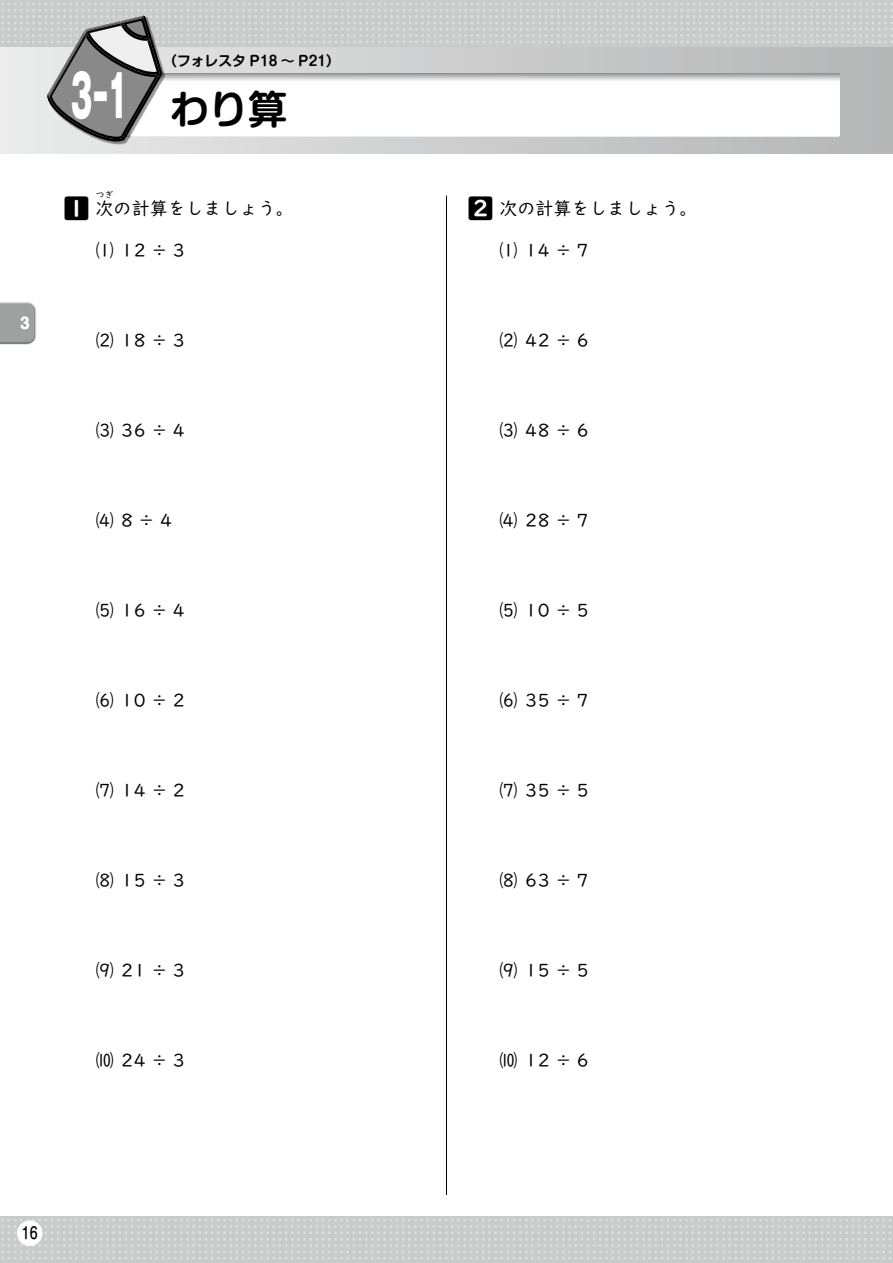
<style>
.page{position:relative;width:893px;height:1263px;background:#fff}
.page>*{position:absolute;margin:0;border:0;box-sizing:border-box;transform-origin:0 0}
.t1{font:800 57px "Gothic MB101 Pr 5";color:#fff;scale:.5 1}
.t2{font:700 25.5px "UD Digi Kyokasho Pro";color:#000}
.t3{font:18px "UD Digi Kyokasho Pro";letter-spacing:.05em;color:#000}
.t4{font:18px "UD Digi Kyokasho Pro";color:#000}
.t5{font:500 15.75px "Shin M Go Pro";color:#000;scale:.8 1}
.t6{font:800 15px "Shin M Go Pro";color:#fff}
.t7{font:700 13.8px "Shin M Go Pro De";color:#000}
.t8{font:9px "UD Digi Kyokasho Pro";color:#000}
.s1{font-weight:400;font-size:18px}
.s2{font-weight:700;font-size:25.5px}
</style>
<div class="page">
<div style="left:0;top:1216px;width:893px;height:47px;background:#c9caca"></div>
<svg style="left:1px;top:1219px;width:889px;height:41px"></svg>
<div style="left:0;top:39px;width:893px;height:114px;background:linear-gradient(to right,#e9eaea,#b4b5b5)"></div>
<svg style="left:0;top:0;width:893px;height:142px"></svg>
<div style="left:44px;top:13px;width:105px;height:91px;background:#fff;opacity:.75"></div>
<div style="left:46px;top:14px;width:117px;height:128px;background:#000;opacity:.75"></div>
<div style="left:17px;top:1220px;width:26px;height:26px;background:#fff;border-radius:50%"></div>
<hr style="left:446px;top:196px;width:1px;height:999px;background:#000">
<div style="left:0;top:305px;width:38px;height:42px;background:#000;opacity:.75"></div>
<svg style="left:0;top:302px;width:36px;height:42px"></svg>
<p class="t6" style="left:20px;top:311px;width:11px">3</p>
<p class="t7" style="left:163px;top:49px;width:178px">（フォレスタ P18 ～ P21）</p>
<h1 class="t1" style="left:71px;top:49px;width:434px">3-1 <sub>わり算</sub></h1>
<p class="t8" style="left:96px;top:187px;width:19px">つぎ</p>
<h2 class="t2" style="left:64px;top:187px;width:51px">1 <span class="s1">次</span></h2>
<p class="t4" style="left:114px;top:193px;width:181px">の計算をしましょう。</p>
<p class="t3" style="left:96px;top:235px;width:91px">⑴ 12÷3</p>
<p class="t3" style="left:96px;top:325px;width:91px">⑵ 18÷3</p>
<p class="t3" style="left:96px;top:415px;width:91px">⑶ 36÷4</p>
<p class="t3" style="left:96px;top:505px;width:78px">⑷ 8÷4</p>
<p class="t3" style="left:96px;top:595px;width:91px">⑸ 16÷4</p>
<p class="t3" style="left:96px;top:685px;width:91px">⑹ 10÷2</p>
<p class="t3" style="left:96px;top:775px;width:91px">⑺ 14÷2</p>
<p class="t3" style="left:96px;top:865px;width:91px">⑻ 15÷3</p>
<p class="t3" style="left:96px;top:955px;width:91px">⑼ 21÷3</p>
<p class="t3" style="left:96px;top:1045px;width:91px">⑽ 24÷3</p>
<p class="t5" style="left:22px;top:1220px;width:21px">16</p>
<p class="t4" style="left:468px;top:193px;width:231px"><span class="s2">2</span> 次の計算をしましょう。</p>
<p class="t3" style="left:500px;top:235px;width:91px">⑴ 14÷7</p>
<p class="t3" style="left:500px;top:325px;width:91px">⑵ 42÷6</p>
<p class="t3" style="left:500px;top:415px;width:91px">⑶ 48÷6</p>
<p class="t3" style="left:500px;top:505px;width:91px">⑷ 28÷7</p>
<p class="t3" style="left:500px;top:595px;width:91px">⑸ 10÷5</p>
<p class="t3" style="left:500px;top:685px;width:91px">⑹ 35÷7</p>
<p class="t3" style="left:500px;top:775px;width:91px">⑺ 35÷5</p>
<p class="t3" style="left:500px;top:865px;width:91px">⑻ 63÷7</p>
<p class="t3" style="left:500px;top:955px;width:91px">⑼ 15÷5</p>
<p class="t3" style="left:500px;top:1045px;width:91px">⑽ 12÷6</p>
</div>
